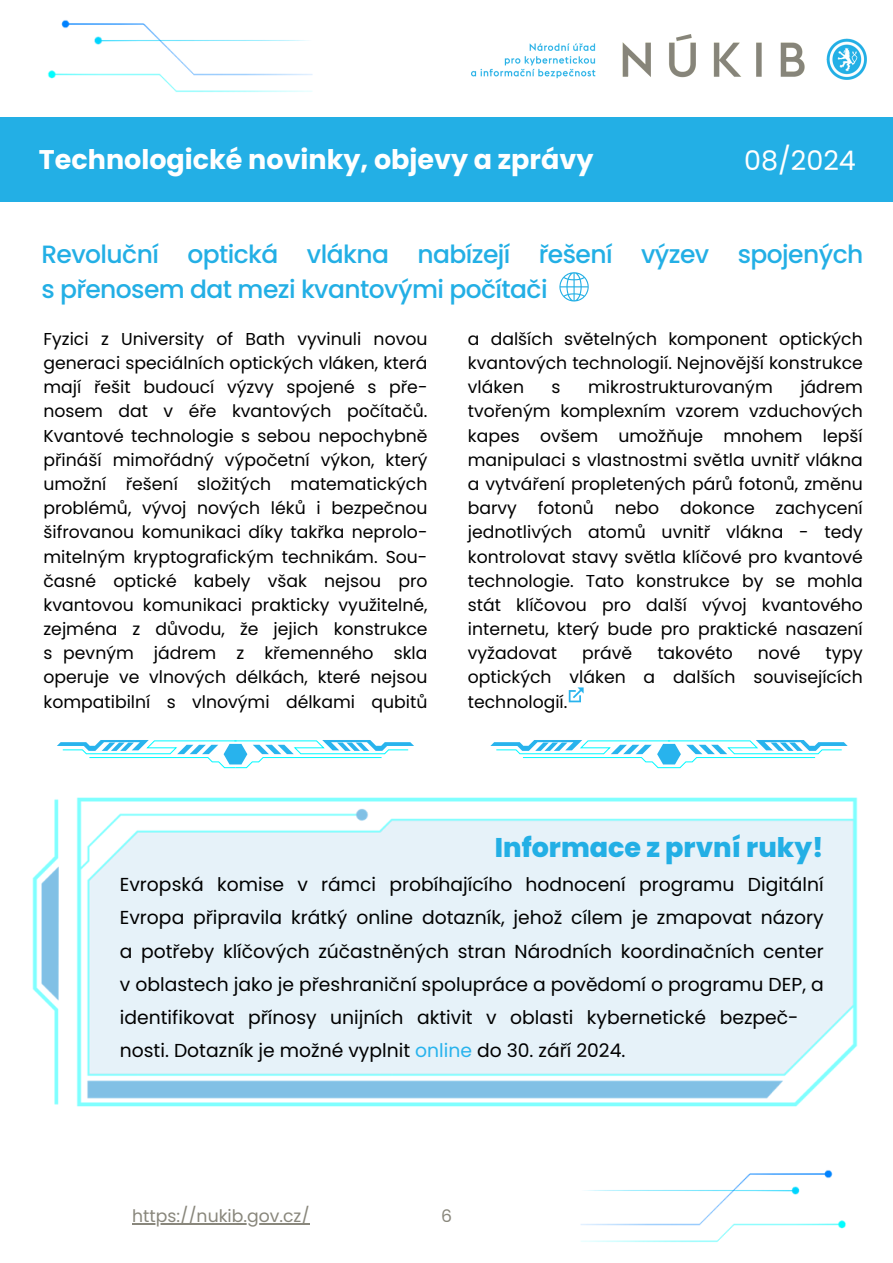
<style>
.page{position:relative;width:893px;height:1263px;background:#fff}
.page>*{position:absolute;margin:0;border:0;box-sizing:border-box;transform-origin:0 0}
.t1{font:700 27px "Poppins";color:#fff}
.t2{font:800 27px "Poppins";color:#23afe5}
.t3{font:27px "Poppins";color:#fff}
.t4{font:500 24.97px/34.9px "Poppins";letter-spacing:-.025em;color:#23afe5}
.t5{font:18.75px/33.2px "Poppins";color:#000;text-align:justify}
.t6{font:17.25px/24.2px "Poppins";color:#000;text-align:justify}
.t7{font:17.25px "Poppins";color:#89877c}
.s1{color:#e6f3fa}
.s2{color:#28b3ed}
</style>
<div class="page">
<img style="left:47px;top:20px;width:266px;height:72px">
<img style="left:580px;top:1170px;width:266px;height:72px">
<div style="left:0;top:117px;width:100px;height:85px;background:#23afe5"></div>
<div style="left:37px;top:117px;width:856px;height:85px;background:#23afe5"></div>
<img style="left:471px;top:35px;width:395px;height:45px">
<svg style="left:559px;top:272px;width:30px;height:30px"></svg>
<svg style="left:569px;top:687px;width:14px;height:15px"></svg>
<img style="left:32px;top:797px;width:826px;height:310px">
<svg style="left:57px;top:740px;width:357px;height:28px"></svg>
<svg style="left:490px;top:740px;width:357px;height:28px"></svg>
<hr style="left:132px;top:1223px;width:178px;height:2px;background:#89877c">
<h1 class="t1" style="left:39px;top:140px;width:556px">Technologické novinky, objevy a zprávy</h1>
<h2 class="t3" style="left:744px;top:142px;width:113px">08/2024</h2>
<p class="t4" style="left:41px;top:236px;width:823px">Revoluční optická vlákna nabízejí řešení výzev spojených s přenosem dat mezi kvantovými počítači</p>
<p class="t6" style="left:468px;top:327px;width:396px">a dalších světelných komponent optických kvantových technologií. Nejnovější konstrukce vláken</p>
<p class="t6" style="left:43px;top:327px;width:385px">Fyzici z University of Bath vyvinuli novou generaci speciálních optických vláken, která mají řešit budoucí výzvy spojené s pře&shy;nosem dat v éře kvantových počítačů.<br>Kvantové technologie s sebou nepochybně přináší mimořádný výpočetní výkon, který umožní řešení složitých matematických problémů, vývoj nových léků i bezpečnou šifrovanou komunikaci díky takřka neprolo&shy;mitelným kryptografickým technikám. Sou&shy;časné optické kabely však nejsou pro kvantovou komunikaci prakticky využitelné, zejména z důvodu, že jejich konstrukce s pevným jádrem z křemenného skla operuje ve vlnových délkách, které nejsou kompatibilní s vlnovými délkami qubitů</p>
<p class="t6" style="left:468px;top:375px;width:396px;text-indent:332px">jádrem tvořeným komplexním vzorem vzduchových kapes ovšem umožňuje mnohem lepší manipulaci s vlastnostmi světla uvnitř vlákna a vytváření propletených párů fotonů, změnu barvy fotonů nebo dokonce zachycení jednotlivých atomů uvnitř vlákna - tedy kontrolovat stavy světla klíčové pro kvantové technologie. Tato konstrukce by se mohla stát klíčovou pro další vývoj kvantového internetu, který bude pro praktické nasazení vyžadovat</p>
<p class="t6" style="left:551px;top:375px;width:11px">s</p>
<p class="t6" style="left:588px;top:375px;width:186px">mikrostrukturovaným</p>
<p class="t6" style="left:582px;top:641px;width:52px">právě</p>
<p class="t6" style="left:657px;top:641px;width:77px">takovéto</p>
<p class="t6" style="left:758px;top:641px;width:44px">nové</p>
<p class="t6" style="left:468px;top:641px;width:396px;text-indent:357px">typy optických vláken a dalších souvisejících technologií.</p>
<p class="t2" style="left:495px;top:828px;width:330px">Informace z první ruky!</p>
<p class="t5" style="left:120px;top:868px;width:705px">Evropská komise v rámci probíhajícího hodnocení programu Digitální Evropa připravila krátký online dotazník, jehož cílem je zmapovat názory a potřeby klíčových zúčastněných stran Národních koordinačních center v oblastech jako je přeshraniční spolupráce a povědomí o programu DEP, a identifikovat přínosy unijních aktivit v oblasti kybernetické bezpeč-<span class="s1">sti. </span>nosti. Dotazník je možné vyplnit <span class="s2">online</span> do 30. září 2024.</p>
<p class="t7" style="left:132px;top:1204px;width:179px">https://nukib.gov.cz/</p>
<h1 class="t7" style="left:441px;top:1204px;width:12px">6</h1>
</div>
